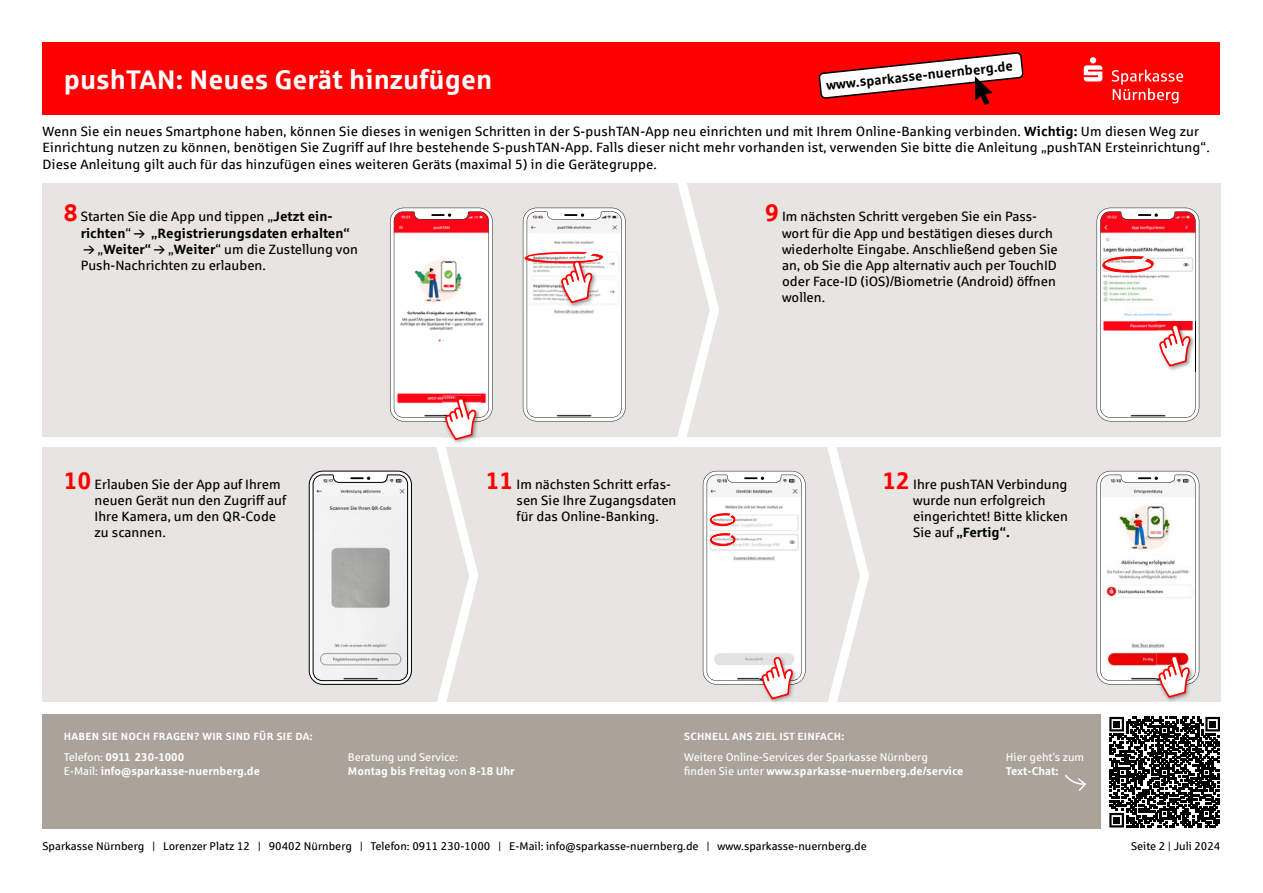
<style>
.page{position:relative;width:1263px;height:893px;background:#fff}
.page>*{position:absolute;margin:0;border:0;box-sizing:border-box;transform-origin:0 0}
.t1{font:700 27px "Sparkasse Rg";color:#fff}
.t2{font:13.5px/16.2px "Sparkasse Rg";color:#000}
.t3{font:700 13.5px/16.2px "Sparkasse Rg";color:#000}
.t4{font:11.25px "Sparkasse Rg";color:#000}
.t5{font:700 11.25px/13.5px "Sparkasse Rg";color:#fff}
.t6{font:11.25px/13.5px "Sparkasse Rg";color:#fff}
.t7{font:700 10.5px "Sparkasse Rg";letter-spacing:.025em;color:#fff}
.s1{font-weight:700}
.s2{font-weight:700;font-size:24px;color:#f00}
.s3{font-weight:400}
</style>
<div class="page">
<div style="left:43px;top:183px;width:1178px;height:519px;background:#e7e5e1"></div>
<div style="left:28px;top:438px;width:1207px;height:9px;background:#fff"></div>
<div style="left:43px;top:43px;width:1177px;height:72px;background:#f00"></div>
<img style="left:1156px;top:699px;width:23px;height:3px">
<svg style="left:1096px;top:471px;width:103px;height:228px;background:#ede2e1"></svg>
<svg style="left:669px;top:183px;width:55px;height:255px"></svg>
<svg style="left:819px;top:437px;width:55px;height:265px"></svg>
<svg style="left:703px;top:471px;width:102px;height:230px;background:#f3eded"></svg>
<svg style="left:1096px;top:208px;width:103px;height:213px;background:#f3d5d6"></svg>
<svg style="left:313px;top:208px;width:180px;height:494px"></svg>
<svg style="left:523px;top:208px;width:102px;height:213px;background:#f4eeee"></svg>
<svg style="left:819px;top:53px;width:204px;height:52px"></svg>
<svg style="left:1084px;top:57px;width:99px;height:46px"></svg>
<div style="left:43px;top:714px;width:1058px;height:115px;background:#aba399"></div>
<svg style="left:1109px;top:717px;width:111px;height:110px"></svg>
<div style="left:1113px;top:721px;width:7px;height:6px;background:#000"></div>
<div style="left:1209px;top:721px;width:7px;height:6px;background:#000"></div>
<div style="left:1113px;top:817px;width:7px;height:6px;background:#000"></div>
<svg style="left:1065px;top:775px;width:21px;height:16px"></svg>
<h1 class="t1" style="left:64px;top:62px;width:430px">pushTAN: Neues Gerät hinzufügen</h1>
<p class="t3" style="left:825px;top:77px;width:189px;rotate:-6deg">www.sparkasse-nuernberg.de</p>
<p class="t2" style="left:43px;top:123px;width:1169px">Wenn Sie ein neues Smartphone haben, können Sie dieses in wenigen Schritten in der S-pushTAN-App neu einrichten und mit Ihrem Online-Banking verbinden. <span class="s1">Wichtig:</span> Um diesen Weg zur<br>Einrichtung nutzen zu können, benötigen Sie Zugriff auf Ihre bestehende S-pushTAN-App. Falls dieser nicht mehr vorhanden ist, verwenden Sie bitte die Anleitung „pushTAN Ersteinrichtung“.<br>Diese Anleitung gilt auch für das hinzufügen eines weiteren Geräts (maximal 5) in die Gerätegruppe.</p>
<p class="t2" style="left:782px;top:208px;width:277px;text-indent:-17px"><span class="s2">9</span> Im nächsten Schritt vergeben Sie ein Pass&shy;wort für die App und bestätigen dieses durch wiederholte Eingabe. Anschließend geben Sie an, ob Sie die App alternativ auch per TouchID oder Face-ID (iOS)/Biometrie (Android) öffnen wollen.</p>
<p class="t2" style="left:81px;top:208px;width:253px;text-indent:-17px"><span class="s2">8</span> Starten Sie die App und tippen „<span class="s1">Jetzt ein&shy;richten</span>“</p>
<p class="t3" style="left:98px;top:224px;width:254px;text-indent:53px">„Registrierungsdaten erhalten“ <span class="s3">„</span>Weiter“</p>
<p class="t2" style="left:81px;top:241px;width:279px;text-indent:87px">„<span class="s1">Weiter</span>“ um die Zustellung von<br>Push-Nachrichten zu erlauben.</p>
<p class="t2" style="left:95px;top:476px;width:193px;text-indent:-31px"><span class="s2">10</span> Erlauben Sie der App auf Ihrem neuen Gerät nun den Zugriff auf<br>Ihre Kamera, um den QR-Code zu scannen.</p>
<p class="t2" style="left:517px;top:476px;width:161px;text-indent:-31px"><span class="s2">11</span> Im nächsten Schritt erfas&shy;sen Sie Ihre Zugangsdaten für das Online-Banking.</p>
<p class="t2" style="left:913px;top:476px;width:156px;text-indent:-31px"><span class="s2">12</span> Ihre pushTAN Verbindung wurde nun erfolgreich eingerichtet! Bitte klicken<br>Sie auf <span class="s1">„Fertig“.</span></p>
<p class="t7" style="left:64px;top:730px;width:251px">HABEN SIE NOCH FRAGEN? WIR SIND FÜR SIE DA:</p>
<p class="t5" style="left:64px;top:750px;width:198px"><span class="s3">Telefon:</span> 0911 230-1000<br><span class="s3">E-Mail:</span> info@sparkasse-nuernberg.de</p>
<p class="t6" style="left:684px;top:750px;width:281px">Weitere Online-Services der Sparkasse Nürnberg<br>finden Sie unter <span class="s1">www.sparkasse-nuernberg.de/service</span></p>
<p class="t6" style="left:1006px;top:750px;width:80px">Hier geht’s zum</p>
<p class="t7" style="left:684px;top:730px;width:161px">SCHNELL ANS ZIEL IST EINFACH:</p>
<p class="t5" style="left:348px;top:750px;width:168px"><span class="s3">Beratung und Service:<br></span>Montag bis Freitag <span class="s3">von</span> 8-18 Uhr</p>
<p class="t5" style="left:1006px;top:764px;width:54px">Text-Chat:</p>
<p class="t4" style="left:43px;top:840px;width:826px">Sparkasse Nürnberg | Lorenzer Platz 12 | 90402 Nürnberg | Telefon: 0911 230-1000 | E-Mail: info@sparkasse-nuernberg.de | www.sparkasse-nuernberg.de</p>
<p class="t4" style="left:1131px;top:840px;width:91px">Seite 2 | Juli 2024</p>
</div>
